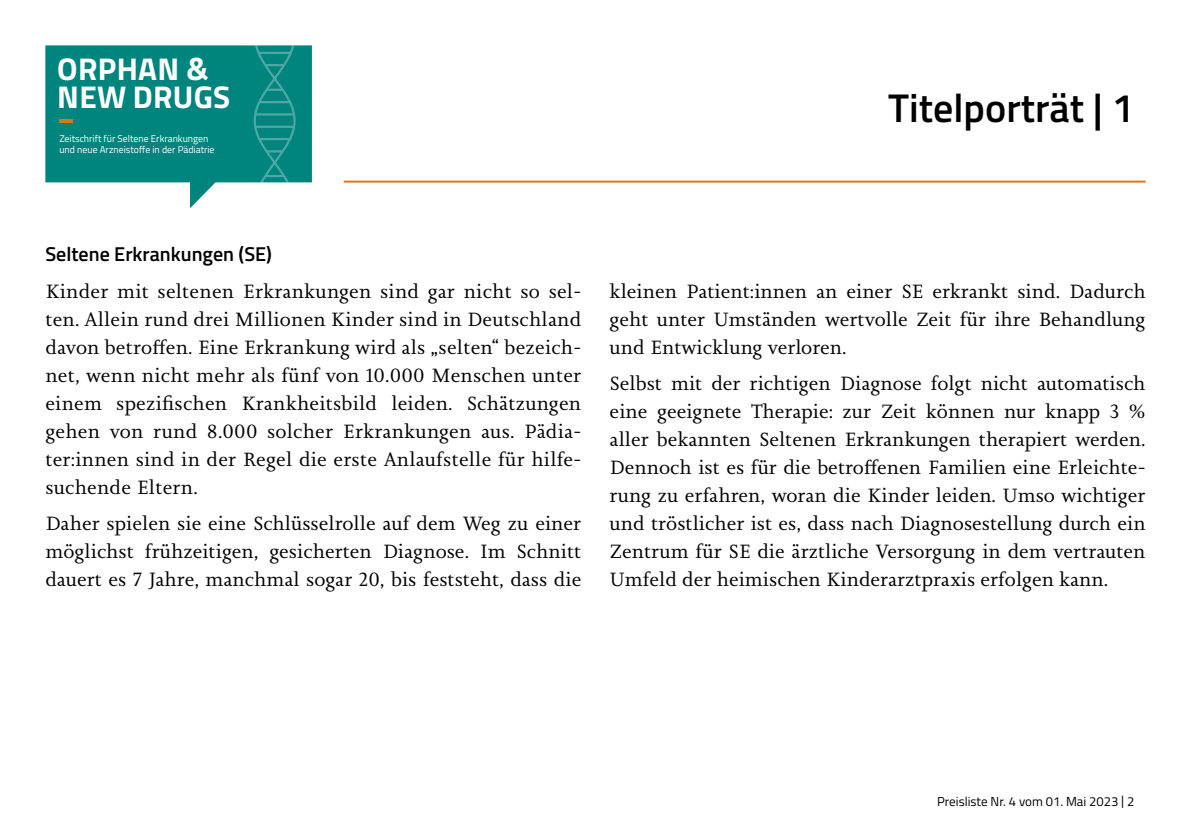
<style>
.page{position:relative;width:1191px;height:840px;background:#fff}
.page>*{position:absolute;margin:0;border:0;box-sizing:border-box;transform-origin:0 0}
.t1{font:600 40px "Titillium Web";color:#000}
.t2{font:700 31.4px/28.2px "Titillium Web";letter-spacing:.01em;color:#fff}
.t3{font:20px/28px "Joanna Nova";color:#000;text-align:justify}
.t4{font:600 20px "Titillium Web";color:#000}
.t5{font:13px "Titillium Web";color:#000}
.t6{font:9.8px/11.8px "Titillium Web";color:#fff}
</style>
<div class="page">
<svg style="left:45px;top:45px;width:267px;height:163px;background:#279791"></svg>
<svg style="left:252px;top:45px;width:45px;height:163px"></svg>
<hr style="left:59px;top:119px;width:14px;height:3px;background:#d77813">
<hr style="left:344px;top:180px;width:801px;height:2px;background:#d77813">
<h2 class="t2" style="left:57px;top:53px;width:174px">ORPHAN &amp;<br>NEW DRUGS</h2>
<p class="t6" style="left:59px;top:132px;width:157px">Zeitschrift für Seltene Erkrankungen und neue Arzneistoffe in der Pädiatrie</p>
<h1 class="t1" style="left:888px;top:78px;width:247px">Titelporträt | 1</h1>
<p class="t4" style="left:45px;top:239px;width:228px">Seltene Erkrankungen (SE)</p>
<p class="t3" style="left:45px;top:276px;width:537px">Kinder mit seltenen Erkrankungen sind gar nicht so sel&shy;ten. Allein rund drei Millionen Kinder sind in Deutschland davon betroffen. Eine Erkrankung wird als „selten“ bezeich&shy;net, wenn nicht mehr als fünf von 10.000 Menschen unter einem spezifischen Krankheitsbild leiden. Schätzungen gehen von rund 8.000 solcher Erkrankungen aus. Pädia&shy;ter:innen sind in der Regel die erste Anlaufstelle für hilfe&shy;suchende Eltern.</p>
<p class="t3" style="left:45px;top:509px;width:537px">Daher spielen sie eine Schlüsselrolle auf dem Weg zu einer möglichst frühzeitigen, gesicherten Diagnose. Im Schnitt dauert es 7 Jahre, manchmal sogar 20, bis feststeht, dass die</p>
<p class="t3" style="left:609px;top:276px;width:537px">kleinen Patient:innen an einer SE erkrankt sind. Dadurch geht unter Umständen wertvolle Zeit für ihre Behandlung und Entwicklung verloren.</p>
<p class="t3" style="left:609px;top:369px;width:537px">Selbst mit der richtigen Diagnose folgt nicht automatisch eine geeignete Therapie: zur Zeit können nur knapp 3 % aller bekannten Seltenen Erkrankungen therapiert werden.<br>Dennoch ist es für die betroffenen Familien eine Erleichte&shy;rung zu erfahren, woran die Kinder leiden. Umso wichtiger und tröstlicher ist es, dass nach Diagnosestellung durch ein Zentrum für SE die ärztliche Versorgung in dem vertrauten Umfeld der heimischen Kinderarztpraxis erfolgen kann.</p>
<p class="t5" style="left:937px;top:791px;width:199px">Preisliste Nr. 4 vom 01. Mai 2023 | 2</p>
</div>
